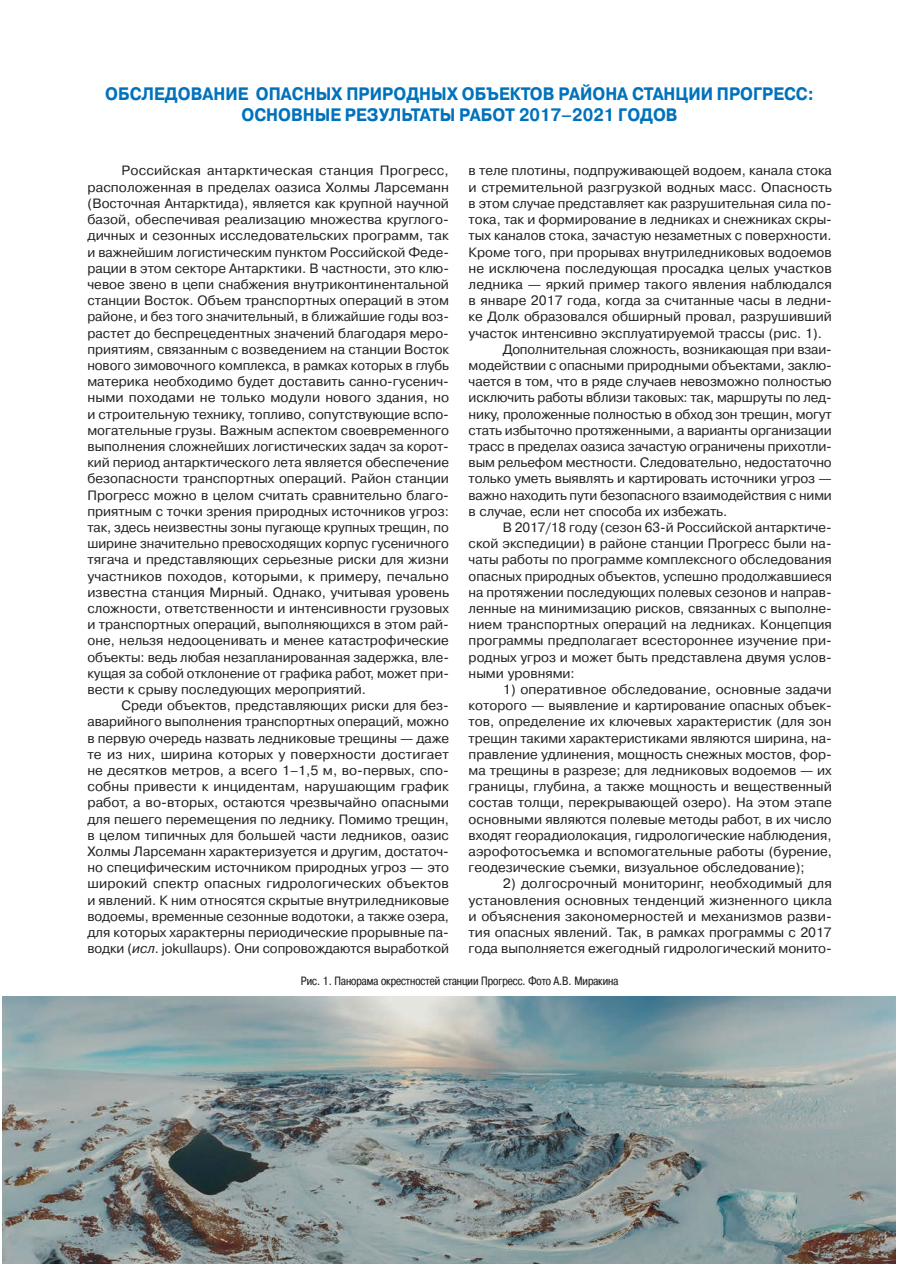
<style>
.page{position:relative;width:898px;height:1264px;background:#fff}
.page>*{position:absolute;margin:0;border:0;box-sizing:border-box;transform-origin:0 0}
.t1{font:700 18px/21.6px "Pragmatica C";color:#0072bc;text-align:center;scale:.9 1}
.t2{font:13.5px/16.2px "Pragmatica C";color:#231f20;text-align:justify}
.t3{font:12px "Pragmatica Cond C";color:#231f20}
.s1{font-style:italic}
</style>
<div class="page">
<img style="left:2px;top:997px;width:893px;height:266px">
<h1 class="t1" style="left:105px;top:83px;width:789px">ОБСЛЕДОВАНИЕ ОПАСНЫХ ПРИРОДНЫХ ОБЪЕКТОВ РАЙОНА СТАНЦИИ ПРОГРЕСС:<br>ОСНОВНЫЕ РЕЗУЛЬТАТЫ РАБОТ 2017–2021 ГОДОВ</h1>
<p class="t2" style="left:87px;top:163px;width:363px;text-indent:34px">Российская антарктическая станция Прогресс, расположенная в пределах оазиса Холмы Ларсеманн (Восточная Антарктида), является как крупной научной базой, обеспечивая реализацию множества круглого&shy;дичных и сезонных исследовательских программ, так и важнейшим логистическим пунктом Российской Феде&shy;рации в этом секторе Антарктики. В частности, это клю&shy;чевое звено в цепи снабжения внутриконтинентальной станции Восток. Объем транспортных операций в этом районе, и без того значительный, в ближайшие годы воз&shy;растет до беспрецедентных значений благодаря меро&shy;приятиям, связанным с возведением на станции Восток нового зимовочного комплекса, в рамках которых в глубь материка необходимо будет доставить санно-гусенич&shy;ными походами не только модули нового здания, но и строительную технику, топливо, сопутствующие вспо&shy;могательные грузы. Важным аспектом своевременного выполнения сложнейших логистических задач за корот&shy;кий период антарктического лета является обеспечение безопасности транспортных операций. Район станции Прогресс можно в целом считать сравнительно благо&shy;приятным с точки зрения природных источников угроз: так, здесь неизвестны зоны пугающе крупных трещин, по ширине значительно превосходящих корпус гусеничного тягача и представляющих серьезные риски для жизни участников походов, которыми, к примеру, печально известна станция Мирный. Однако, учитывая уровень сложности, ответственности и интенсивности грузовых и транспортных операций, выполняющихся в этом рай&shy;оне, нельзя недооценивать и менее катастрофические объекты: ведь любая незапланированная задержка, вле&shy;кущая за собой отклонение от графика работ, может при&shy;вести к срыву последующих мероприятий.</p>
<p class="t2" style="left:87px;top:697px;width:363px;text-indent:34px">Среди объектов, представляющих риски для без&shy;аварийного выполнения транспортных операций, можно в первую очередь назвать ледниковые трещины — даже те из них, ширина которых у поверхности достигает не десятков метров, а всего 1–1,5 м, во-первых, спо&shy;собны привести к инцидентам, нарушающим график работ, а во-вторых, остаются чрезвычайно опасными для пешего перемещения по леднику. Помимо трещин, в целом типичных для большей части ледников, оазис Холмы Ларсеманн характеризуется и другим, достаточ&shy;но специфическим источником природных угроз — это широкий спектр опасных гидрологических объектов и явлений. К ним относятся скрытые внутриледниковые водоемы, временные сезонные водотоки, а также озера, для которых характерны периодические прорывные па&shy;водки (<span class="s1">исл</span>. jokullaups). Они сопровождаются выработкой</p>
<p class="t2" style="left:468px;top:163px;width:365px">в теле плотины, подпруживающей водоем, канала стока</p>
<p class="t2" style="left:468px;top:179px;width:365px">и стремительной разгрузкой водных масс. Опасность</p>
<p class="t2" style="left:468px;top:195px;width:365px">в этом случае представляет как разрушительная сила по-</p>
<p class="t2" style="left:468px;top:211px;width:365px">тока, так и формирование в ледниках и снежниках скры-</p>
<p class="t2" style="left:468px;top:228px;width:364px">тых каналов стока, зачастую незаметных с поверхности.</p>
<p class="t2" style="left:468px;top:244px;width:365px">Кроме того, при прорывах внутриледниковых водоемов</p>
<p class="t2" style="left:468px;top:260px;width:364px">не исключена последующая просадка целых участков</p>
<p class="t2" style="left:468px;top:276px;width:365px">ледника — яркий пример такого явления наблюдался</p>
<p class="t2" style="left:468px;top:292px;width:365px">в январе 2017 года, когда за считанные часы в ледни-</p>
<p class="t2" style="left:468px;top:309px;width:365px">ке Долк образовался обширный провал, разрушивший</p>
<p class="t2" style="left:468px;top:325px;width:355px">участок интенсивно эксплуатируемой трассы (рис. 1).</p>
<p class="t2" style="left:502px;top:341px;width:331px">Дополнительная сложность, возникающая при взаи-</p>
<p class="t2" style="left:468px;top:357px;width:365px">модействии с опасными природными объектами, заклю-</p>
<p class="t2" style="left:468px;top:373px;width:365px">чается в том, что в ряде случаев невозможно полностью</p>
<p class="t2" style="left:468px;top:390px;width:365px">исключить работы вблизи таковых: так, маршруты по лед-</p>
<p class="t2" style="left:468px;top:406px;width:364px">нику, проложенные полностью в обход зон трещин, могут</p>
<p class="t2" style="left:468px;top:422px;width:364px">стать избыточно протяженными, а варианты организации</p>
<p class="t2" style="left:468px;top:438px;width:365px">трасс в пределах оазиса зачастую ограничены прихотли-</p>
<p class="t2" style="left:468px;top:454px;width:365px">вым рельефом местности. Следовательно, недостаточно</p>
<p class="t2" style="left:468px;top:471px;width:365px">только уметь выявлять и картировать источники угроз —</p>
<p class="t2" style="left:468px;top:487px;width:365px">важно находить пути безопасного взаимодействия с ними</p>
<p class="t2" style="left:468px;top:503px;width:260px">в случае, если нет способа их избежать.</p>
<p class="t2" style="left:502px;top:519px;width:331px">В 2017/18 году (сезон 63-й Российской антарктиче-</p>
<p class="t2" style="left:468px;top:535px;width:365px">ской экспедиции) в районе станции Прогресс были на-</p>
<p class="t2" style="left:468px;top:552px;width:364px">чаты работы по программе комплексного обследования</p>
<p class="t2" style="left:468px;top:568px;width:365px">опасных природных объектов, успешно продолжавшиеся</p>
<p class="t2" style="left:468px;top:584px;width:365px">на протяжении последующих полевых сезонов и направ-</p>
<p class="t2" style="left:468px;top:600px;width:365px">ленные на минимизацию рисков, связанных с выполне-</p>
<p class="t2" style="left:468px;top:616px;width:365px">нием транспортных операций на ледниках. Концепция</p>
<p class="t2" style="left:468px;top:633px;width:365px">программы предполагает всестороннее изучение при-</p>
<p class="t2" style="left:468px;top:649px;width:365px">родных угроз и может быть представлена двумя услов-</p>
<p class="t2" style="left:468px;top:665px;width:108px">ными уровнями:</p>
<p class="t2" style="left:468px;top:681px;width:365px;text-indent:34px">1) оперативное обследование, основные задачи которого — выявление и картирование опасных объек&shy;тов, определение их ключевых характеристик (для зон трещин такими характеристиками являются ширина, на&shy;правление удлинения, мощность снежных мостов, фор&shy;ма трещины в разрезе; для ледниковых водоемов — их границы, глубина, а также мощность и вещественный состав толщи, перекрывающей озеро). На этом этапе основными являются полевые методы работ, в их число входят георадиолокация, гидрологические наблюдения, аэрофотосъемка и вспомогательные работы (бурение, геодезические съемки, визуальное обследование);</p>
<p class="t2" style="left:468px;top:876px;width:365px;text-indent:34px">2) долгосрочный мониторинг, необходимый для установления основных тенденций жизненного цикла и объяснения закономерностей и механизмов разви&shy;тия опасных явлений. Так, в рамках программы с 2017 года выполняется ежегодный гидрологический монито-</p>
<p class="t3" style="left:301px;top:973px;width:319px">Рис. 1. Панорама окрестностей станции Прогресс. Фото А.В. Миракина</p>
</div>
